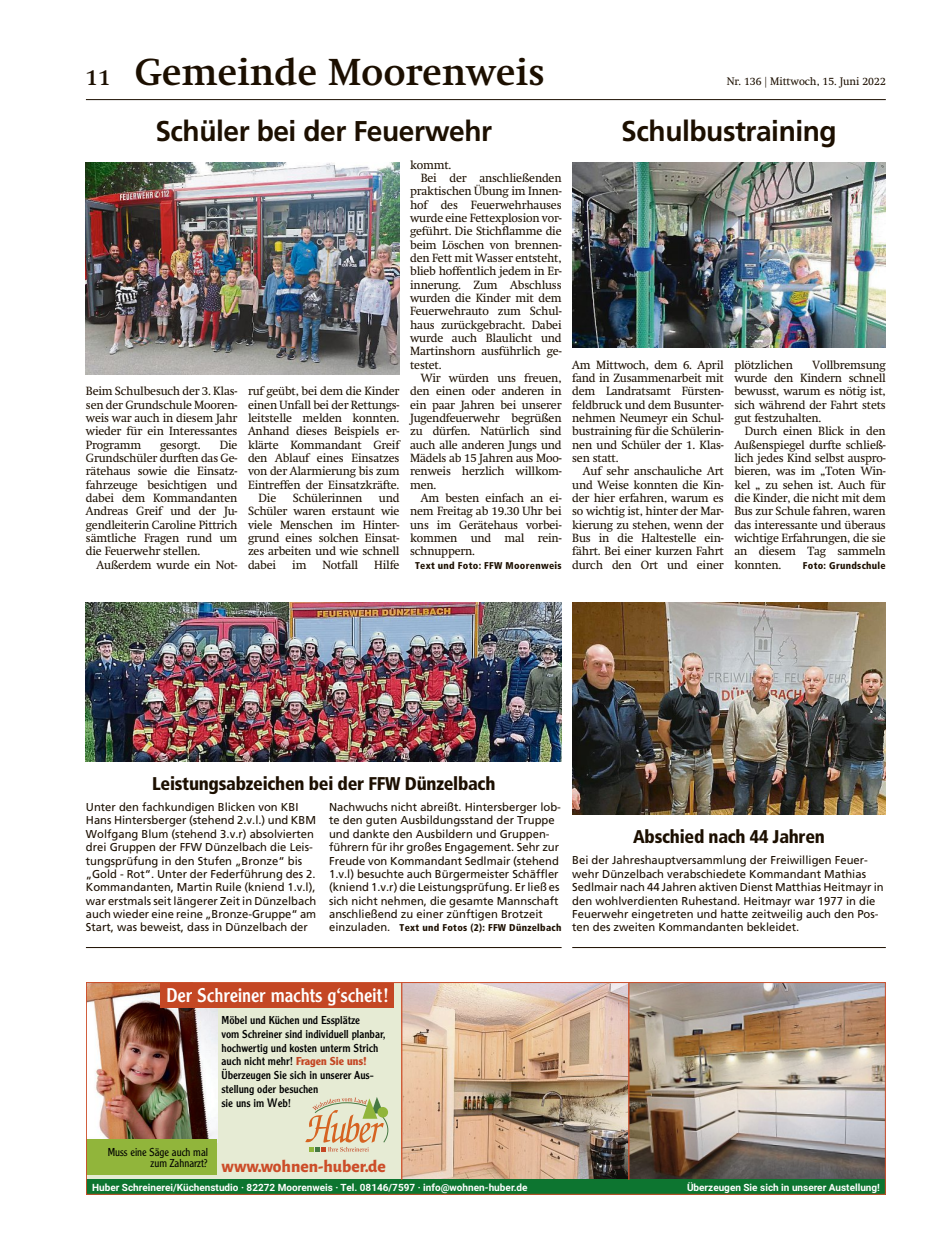
<style>
.page{position:relative;width:939px;height:1248px;background:#fff}
.page>*{position:absolute;margin:0;border:0;box-sizing:border-box;transform-origin:0 0}
.t1{font:700 36.88px "Swift";letter-spacing:.01em;color:#1c0f00}
.t2{font:700 28.62px "Frutiger";letter-spacing:-.015em;color:#1c0f00}
.t3{font:19.38px "Clearface Gothic LH";letter-spacing:-.005em;color:#fff}
.t4{font:900 condensed 18.38px "Frutiger";letter-spacing:-.015em;color:#1c0f00}
.t5{font:800 17.5px "Alegreya Sans";color:#cc4d29}
.t6{font:11.75px/13.4px "Swift";letter-spacing:-.015em;color:#1c0f00;text-align:justify}
.t7{font:11.38px/13.4px "Frutiger";color:#1c0f00}
.t8{font:11.25px/13.8px "Clearface Gothic LH";color:#000}
.t9{font:300 11.25px/11.9px "Clearface Gothic LH";color:#000;text-align:right}
.t10{font:10.75px "Swift";color:#1c0f00}
.t11{font:700 10px "Roboto";color:#fff}
.t12{font:900 condensed 9.88px "Frutiger";letter-spacing:.03em;color:#1c0f00}
.s1{font-size:21.62px}
.s2{font-weight:400;font-stretch:normal;font-size:11.38px}
.s3{font-weight:700;color:#c44724}
.s4{font-family:"Koz Go Pr 6 N Medium.Proportional"}
</style>
<div class="page">
<div style="left:86px;top:982px;width:315px;height:212px;background:#e6ebd4"></div>
<svg style="left:305px;top:1097px;width:83px;height:54px"></svg>
<img style="left:88px;top:983px;width:129px;height:155px">
<div style="left:160px;top:982px;width:234px;height:25px;background:#c44724"></div>
<div style="left:86px;top:1138px;width:131px;height:36px;background:#91b53b"></div>
<img style="left:402px;top:983px;width:226px;height:196px">
<img style="left:629px;top:983px;width:255px;height:196px">
<div style="left:86px;top:1179px;width:800px;height:15px;background:#0d7530"></div>
<div style="left:86px;top:981px;width:800px;height:213px;border:1px solid #cc4d29"></div>
<hr style="left:628px;top:981px;width:1px;height:198px;background:#cc4d29">
<hr style="left:401px;top:981px;width:1px;height:198px;background:#cc4d29">
<hr style="left:86px;top:99px;width:800px;height:1px;background:#1c0f00">
<img style="left:86px;top:162px;width:314px;height:212px">
<hr style="left:86px;top:947px;width:476px;height:1px;background:#1c0f00">
<img style="left:86px;top:602px;width:476px;height:159px">
<hr style="left:572px;top:947px;width:314px;height:1px;background:#1c0f00">
<img style="left:572px;top:602px;width:314px;height:212px">
<img style="left:572px;top:162px;width:314px;height:185px">
<h1 class="t1" style="left:86px;top:59px;width:460px"><span class="s1">11</span> Gemeinde Moorenweis</h1>
<p class="t10" style="left:727px;top:77px;width:161px">Nr. 136 | Mittwoch, 15. Juni 2022</p>
<h2 class="t2" style="left:155px;top:121px;width:338px">Schüler bei der Feuerwehr</h2>
<p class="t6" style="left:410px;top:159px;width:43px">kommt.</p>
<p class="t6" style="left:421px;top:172px;width:142px">Bei der anschließenden</p>
<p class="t6" style="left:410px;top:186px;width:153px">praktischen Übung im Innen-</p>
<p class="t6" style="left:410px;top:199px;width:153px">hof des Feuerwehrhauses</p>
<p class="t6" style="left:410px;top:212px;width:153px">wurde eine Fettexplosion vor-</p>
<p class="t6" style="left:410px;top:226px;width:153px">geführt. Die Stichflamme die</p>
<p class="t6" style="left:410px;top:239px;width:153px">beim Löschen von brennen-</p>
<p class="t6" style="left:410px;top:252px;width:153px">den Fett mit Wasser entsteht,</p>
<p class="t6" style="left:410px;top:266px;width:153px">blieb hoffentlich jedem in Er-</p>
<p class="t6" style="left:410px;top:279px;width:153px">innerung. Zum Abschluss</p>
<p class="t6" style="left:410px;top:292px;width:153px">wurden die Kinder mit dem</p>
<p class="t6" style="left:410px;top:306px;width:153px">Feuerwehrauto zum Schul-</p>
<p class="t6" style="left:410px;top:319px;width:153px">haus zurückgebracht. Dabei</p>
<p class="t6" style="left:410px;top:332px;width:153px">wurde auch Blaulicht und</p>
<p class="t6" style="left:410px;top:346px;width:153px">Martinshorn ausführlich ge-</p>
<p class="t6" style="left:410px;top:359px;width:33px">testet.</p>
<p class="t6" style="left:421px;top:372px;width:142px">Wir würden uns freuen,</p>
<p class="t6" style="left:410px;top:386px;width:153px">den einen oder anderen in</p>
<p class="t6" style="left:410px;top:399px;width:153px">ein paar Jahren bei unserer</p>
<p class="t6" style="left:410px;top:412px;width:153px">Jugendfeuerwehr begrüßen</p>
<p class="t6" style="left:410px;top:426px;width:153px">zu dürfen. Natürlich sind</p>
<p class="t6" style="left:410px;top:439px;width:153px">auch alle anderen Jungs und</p>
<p class="t6" style="left:410px;top:452px;width:153px">Mädels ab 15 Jahren aus Moo-</p>
<p class="t6" style="left:410px;top:466px;width:153px">renweis herzlich willkom-</p>
<p class="t6" style="left:410px;top:479px;width:28px">men.</p>
<p class="t6" style="left:421px;top:492px;width:142px">Am besten einfach an ei-</p>
<p class="t6" style="left:410px;top:506px;width:153px">nem Freitag ab 19.30 Uhr bei</p>
<p class="t6" style="left:410px;top:519px;width:153px">uns im Gerätehaus vorbei-</p>
<p class="t6" style="left:410px;top:532px;width:153px">kommen und mal rein-</p>
<p class="t6" style="left:410px;top:546px;width:67px">schnuppern.</p>
<p class="t12" style="left:415px;top:562px;width:148px">Text und Foto: FFW Moorenweis</p>
<p class="t6" style="left:248px;top:386px;width:153px">ruf geübt, bei dem die Kinder</p>
<p class="t6" style="left:248px;top:399px;width:153px">einen Unfall bei der Rettungs-</p>
<p class="t6" style="left:248px;top:412px;width:153px">leitstelle melden konnten.</p>
<p class="t6" style="left:248px;top:426px;width:153px">Anhand dieses Beispiels er-</p>
<p class="t6" style="left:248px;top:439px;width:153px">klärte Kommandant Greif</p>
<p class="t6" style="left:248px;top:452px;width:153px">den Ablauf eines Einsatzes</p>
<p class="t6" style="left:248px;top:466px;width:153px">von der Alarmierung bis zum</p>
<p class="t6" style="left:248px;top:479px;width:153px">Eintreffen der Einsatzkräfte.</p>
<p class="t6" style="left:259px;top:492px;width:19px">Die</p>
<p class="t6" style="left:293px;top:492px;width:71px">Schülerinnen</p>
<p class="t6" style="left:86px;top:386px;width:153px">Beim Schulbesuch der 3. Klas&shy;sen der Grundschule Mooren&shy;weis war auch in diesem Jahr wieder für ein Interessantes Programm</p>
<p class="t6" style="left:86px;top:439px;width:153px;text-indent:134px">Die Grundschüler durften das Ge&shy;rätehaus sowie die Einsatz&shy;fahrzeuge besichtigen und dabei dem Kommandanten Andreas Greif und der Ju&shy;gendleiterin Caroline Pittrich sämtliche Fragen rund um die Feuerwehr stellen.</p>
<p class="t6" style="left:97px;top:559px;width:142px">Außerdem wurde ein Not-</p>
<p class="t6" style="left:160px;top:439px;width:42px">gesorgt.</p>
<p class="t6" style="left:248px;top:492px;width:153px;text-indent:131px">und Schüler waren erstaunt wie viele Menschen im Hinter&shy;grund eines solchen Einsat&shy;zes arbeiten und wie schnell dabei</p>
<p class="t6" style="left:292px;top:559px;width:16px">im</p>
<p class="t6" style="left:323px;top:559px;width:37px">Notfall</p>
<p class="t6" style="left:374px;top:559px;width:27px">Hilfe</p>
<h2 class="t2" style="left:621px;top:121px;width:217px">Schulbustraining</h2>
<p class="t6" style="left:572px;top:359px;width:153px">Am Mittwoch, dem 6. April fand in Zusammenarbeit mit dem Landratsamt Fürsten&shy;feldbruck und dem Busunter&shy;nehmen Neumeyr ein Schul&shy;bustraining für die Schülerin&shy;nen und Schüler der 1. Klas&shy;sen statt.</p>
<p class="t6" style="left:572px;top:466px;width:153px;text-indent:11px">Auf sehr anschauliche Art und Weise konnten die Kin&shy;der hier erfahren, warum es so wichtig ist, hinter der Mar&shy;kierung zu stehen, wenn der Bus in die Haltestelle ein&shy;fährt. Bei einer kurzen Fahrt durch den Ort und einer</p>
<p class="t6" style="left:734px;top:359px;width:153px;text-indent:78px">Vollbremsung wurde den Kindern schnell bewusst, warum es nötig ist, sich während der Fahrt stets gut festzuhalten.</p>
<p class="t6" style="left:734px;top:426px;width:153px;text-indent:11px">Durch einen Blick in den Außenspiegel durfte schließ&shy;lich jedes Kind selbst auspro&shy;bieren, was im „Toten Win&shy;kel „ zu sehen ist. Auch für die Kinder, die nicht mit dem Bus zur Schule fahren, waren das interessante und überaus wichtige Erfahrungen, die sie an diesem Tag sammeln konnten.</p>
<p class="t6" style="left:734px;top:359px;width:60px">plötzlichen</p>
<p class="t12" style="left:803px;top:562px;width:84px">Foto: Grundschule</p>
<h3 class="t4" style="left:152px;top:776px;width:345px">Leistungsabzeichen bei der FFW Dünzelbach</h3>
<p class="t7" style="left:86px;top:801px;width:232px">Unter den fachkundigen Blicken von KBI Hans Hintersberger (stehend 2.v.l.) und KBM Wolfgang Blum (stehend 3.v.r) absolvierten drei Gruppen der FFW Dünzelbach die Leis&shy;tungsprüfung in den Stufen „Bronze“ bis „Gold - Rot“. Unter der Federführung des 2.<br>Kommandanten, Martin Ruile (kniend 1.v.l), war erstmals seit längerer Zeit in Dünzelbach auch wieder eine reine „Bronze-Gruppe“ am Start, was beweist, dass in Dünzelbach der</p>
<p class="t7" style="left:329px;top:801px;width:233px">Nachwuchs nicht abreißt. Hintersberger lob&shy;te den guten Ausbildungsstand der Truppe und dankte den Ausbildern und Gruppen&shy;führern für ihr großes Engagement. Sehr zur Freude von Kommandant Sedlmair (stehend 1.v.l) besuchte auch Bürgermeister Schäffler (kniend 1.v.r) die Leistungsprüfung. Er ließ es sich nicht nehmen, die gesamte Mannschaft anschließend zu einer zünftigen Brotzeit</p>
<p class="t12" style="left:329px;top:924px;width:234px"><span class="s2">einzuladen.</span> Text und Fotos (2): FFW Dünzelbach</p>
<h3 class="t4" style="left:633px;top:830px;width:193px">Abschied nach 44 Jahren</h3>
<p class="t7" style="left:572px;top:855px;width:313px">Bei der Jahreshauptversammlung der Freiwilligen Feuer&shy;wehr Dünzelbach verabschiedete Kommandant Mathias Sedlmair nach 44 Jahren aktiven Dienst Matthias Heitmayr in den wohlverdienten Ruhestand. Heitmayr war 1977 in die Feuerwehr eingetreten und hatte zeitweilig auch den Pos&shy;ten des zweiten Kommandanten bekleidet.</p>
<h3 class="t3" style="left:167px;top:987px;width:224px">Der Schreiner machts g‘scheit!</h3>
<p class="t8" style="left:221px;top:1014px;width:166px">Möbel und Küchen und Essplätze<br>vom Schreiner sind individuell planbar, hochwertig und kosten unterm Strich auch nicht mehr! <span class="s3">Fragen Sie uns!<br></span>Überzeugen Sie sich in unserer Aus&shy;stellung oder besuchen<br>sie uns im <span class="s4">W</span>eb!</p>
<p class="t9" style="left:108px;top:1145px;width:102px">Muss eine Säge auch mal zum Zahnarzt?</p>
<p class="t11" style="left:92px;top:1183px;width:437px">Huber Schreinerei/Küchenstudio · 82272 Moorenweis · Tel. 08146/7597 · info@wohnen-huber.de</p>
<p class="t11" style="left:687px;top:1183px;width:194px">Überzeugen Sie sich in unserer Austellung!</p>
<h3 class="t5" style="left:222px;top:1152px;width:166px">www.wohnen-huber.de</h3>
</div>
